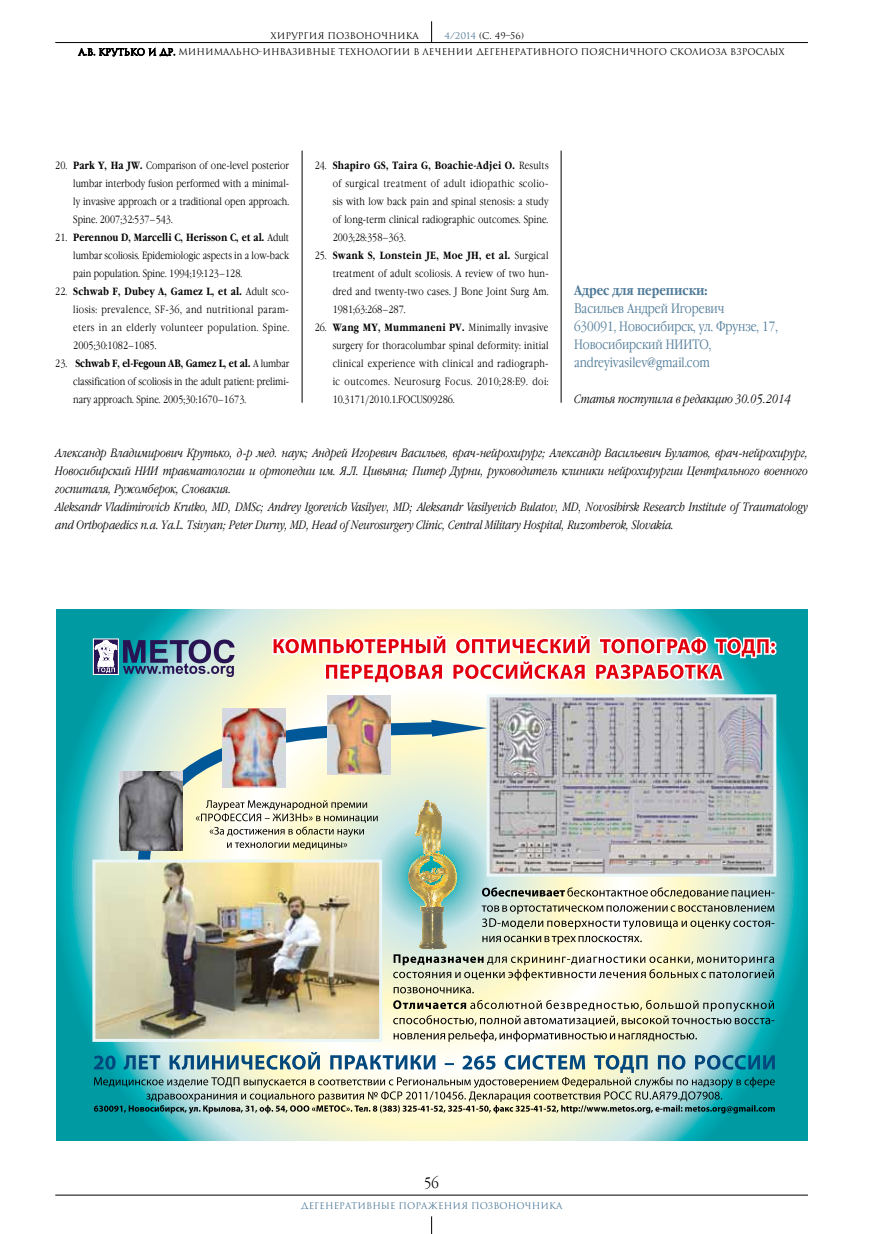
<style>
.page{position:relative;width:893px;height:1234px;background:#fff}
.page>*{position:absolute;margin:0;border:0;box-sizing:border-box;transform-origin:0 0}
.t1{font:300 15px "Garamond Narrow C";color:#000}
.t2{font:300 13.5px/18px "Garamond Narrow C";color:#4e7a98}
.t3{font:700 13.5px "Garamond Narrow C";color:#4e7a98}
.t4{font:italic 300 12px/18px "Garamond Narrow C";color:#000}
.t5{font:300 10.5px/18px "Garamond Narrow C";color:#000;text-align:justify}
.t6{font:9px/15.9px "Romul";color:#000}
.t7{font:9px "Romul";color:#4e7a98}
.s1{color:#4e7a98}
.s2{font-weight:700}
</style>
<div class="page">
<hr style="left:55px;top:1194px;width:753px;height:1px;background:#000">
<svg style="left:431px;top:1216px;width:1px;height:17px"></svg>
<hr style="left:55px;top:42px;width:753px;height:1px;background:#000">
<svg style="left:431px;top:21px;width:1px;height:21px"></svg>
<svg style="left:78px;top:48px;width:97px;height:9px"></svg>
<hr style="left:302px;top:150px;width:1px;height:252px;background:#000">
<hr style="left:561px;top:150px;width:1px;height:252px;background:#000">
<svg style="left:56px;top:609px;width:752px;height:530px;background:#6fc6c3"></svg>
<svg style="left:131px;top:715px;width:322px;height:172px;background:#dbe6d4"></svg>
<svg style="left:431px;top:719px;width:56px;height:17px"></svg>
<img style="left:491px;top:698px;width:281px;height:124px">
<div style="left:487px;top:694px;width:289px;height:182px;border:3px solid #eaf6f7"></div>
<img style="left:120px;top:771px;width:63px;height:79px">
<img style="left:222px;top:708px;width:63px;height:79px">
<img style="left:327px;top:695px;width:64px;height:79px">
<img style="left:96px;top:863px;width:282px;height:174px">
<div style="left:92px;top:859px;width:290px;height:182px;border:3px solid #eaf6f7"></div>
<div style="left:93px;top:638px;width:26px;height:37px;border:2px solid #fff"></div>
<div style="left:94px;top:639px;width:24px;height:34px;background:#291453"></div>
<svg style="left:95px;top:639px;width:140px;height:37px;background:#6d88a2"></svg>
<svg style="left:270px;top:609px;width:508px;height:81px"></svg>
<svg style="left:196px;top:800px;width:182px;height:49px;background:#d2d2bd"></svg>
<img style="left:393px;top:822px;width:381px;height:219px">
<img style="left:94px;top:1051px;width:681px;height:62px">
<p class="t6" style="left:444px;top:28px;width:81px"><span class="s1">4/2014</span> (С. 49–56)</p>
<p class="t6" style="left:79px;top:28px;width:708px;text-indent:192px">ХИРУРГИЯ ПОЗВОНОЧНИКА<br>А.В. Крутько и др. Минимально-инвазивные технологии в лечении дегенеративного поясничного сколиоза взрослых</p>
<p class="t5" style="left:73px;top:156px;width:217px;text-indent:-18px">20. <span class="s2">Park Y, Ha JW.</span> Comparison of one-level posterior lumbar interbody fusion performed with a minimal&shy;ly invasive approach or a traditional open approach.<br>Spine. 2007;32:537–543.</p>
<p class="t5" style="left:73px;top:228px;width:217px;text-indent:-18px">21. <span class="s2">Perennou D, Marcelli C, Herisson C, et al.</span> Adult lumbar scoliosis. Epidemiologic aspects in a low-back pain population. Spine. 1994;19:123–128.</p>
<p class="t5" style="left:73px;top:282px;width:217px;text-indent:-18px">22. <span class="s2">Schwab F, Dubey A, Gamez L, et al.</span> Adult sco&shy;liosis: prevalence, SF-36, and nutritional param&shy;eters in an elderly volunteer population. Spine.<br>2005;30:1082–1085.</p>
<p class="t5" style="left:73px;top:354px;width:217px;text-indent:-18px">23. <span class="s2">Schwab F, el-Fegoun AB, Gamez L, et al.</span> A lumbar classification of scoliosis in the adult patient: prelimi&shy;nary approach. Spine. 2005;30:1670–1673.</p>
<p class="t5" style="left:333px;top:156px;width:217px;text-indent:-18px">24. <span class="s2">Shapiro GS, Taira G, Boachie-Adjei O.</span> Results of surgical treatment of adult idiopathic scolio&shy;sis with low back pain and spinal stenosis: a study of long-term clinical radiographic outcomes. Spine.<br>2003;28:358–363.</p>
<p class="t5" style="left:333px;top:246px;width:218px;text-indent:-18px">25. <span class="s2">Swank S, Lonstein JE, Moe JH, et al.</span> Surgical treatment of adult scoliosis. A review of two hun&shy;dred and twenty-two cases. J Bone Joint Surg Am.<br>1981;63:268–287.</p>
<p class="t5" style="left:333px;top:318px;width:217px;text-indent:-18px">26. <span class="s2">Wang MY, Mummaneni PV.</span> Minimally invasive surgery for thoracolumbar spinal deformity: initial clinical experience with clinical and radiograph&shy;ic outcomes. Neurosurg Focus. 2010;28:E9. doi:<br>10.3171/2010.1.FOCUS09286.</p>
<p class="t3" style="left:574px;top:282px;width:136px">Адрес для переписки:</p>
<p class="t2" style="left:574px;top:299px;width:205px">Васильев Андрей Игоревич<br>630091, Новосибирск, ул. Фрунзе, 17,<br>Новосибирский НИИТО, andreyivasilev@gmail.com</p>
<p class="t4" style="left:574px;top:390px;width:219px">Статья поступила в редакцию 30.05.2014</p>
<p class="t4" style="left:55px;top:444px;width:754px">Александр Владимирович Крутько, д-р мед. наук; Андрей Игоревич Васильев, врач-нейрохирург; Александр Васильевич Булатов, врач-нейрохирург, Новосибирский НИИ травматологии и ортопедии им. Я.Л. Цивьяна; Питер Дурни, руководитель клиники нейрохирургии Центрального военного госпиталя, Ружомберок, Словакия.<br>Aleksandr Vladimirovich Krutko, MD, DMSc; Andrey Igorevich Vasilyev, MD; Aleksandr Vasilyevich Bulatov, MD, Novosibirsk Research Institute of Traumatology and Orthopaedics n.a. Ya.L. Tsivyan; Peter Durny, MD, Head of Neurosurgery Clinic, Central Military Hospital, Ruzomberok, Slovakia.</p>
<h1 class="t1" style="left:424px;top:1173px;width:16px">56</h1>
<p class="t7" style="left:301px;top:1200px;width:263px">Дегенеративные поражения позвоночника</p>
</div>
